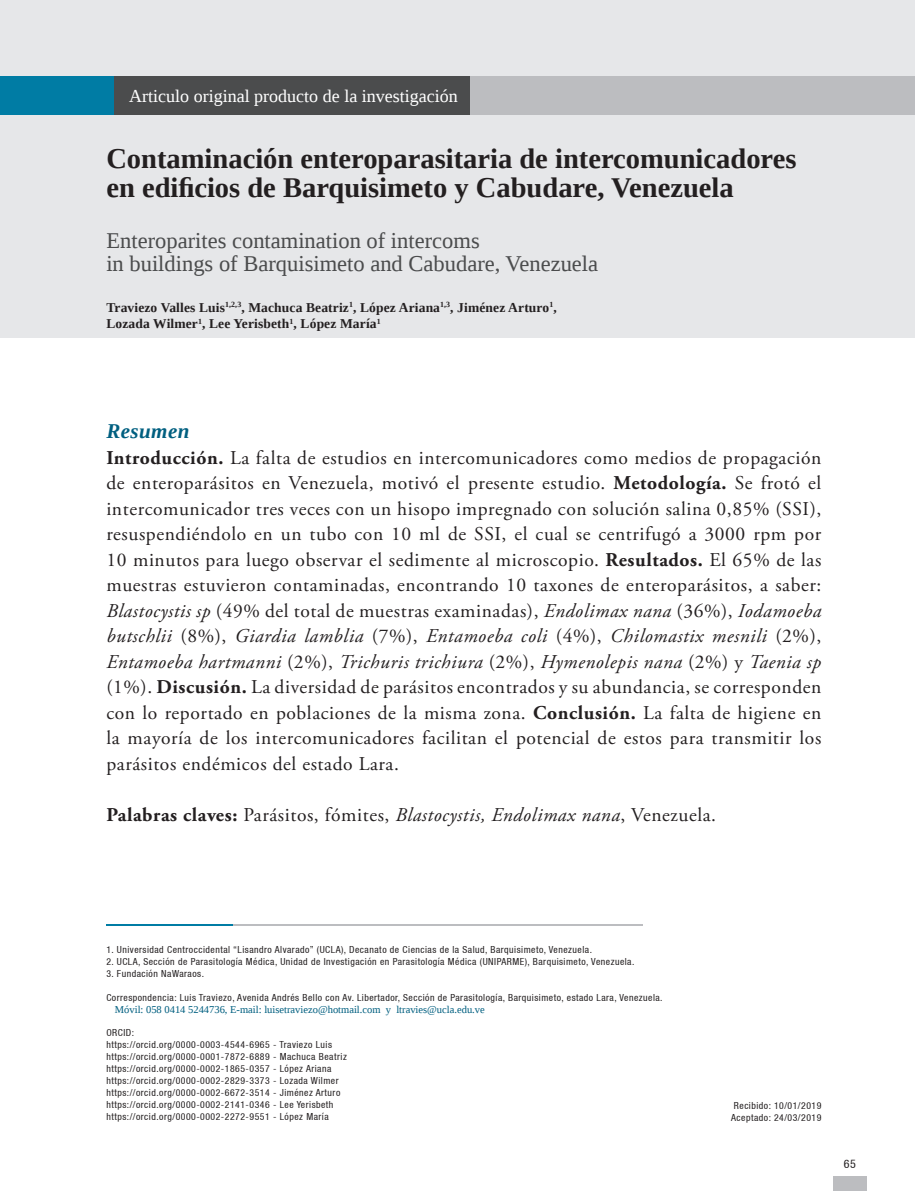
<style>
.page{position:relative;width:915px;height:1191px;background:#fff}
.page>*{position:absolute;margin:0;border:0;box-sizing:border-box;transform-origin:0 0}
.t1{font:700 28.5px "Liberation Serif";color:#231f20}
.t2{font:22.5px "Liberation Serif";color:#4b4c4d}
.t3{font:italic 700 21px "Liberation Serif";letter-spacing:.02em;color:#005f80}
.t4{font:19.5px/25.5px "Adobe Garamond Pro";letter-spacing:.03em;color:#231f20;text-align:justify}
.t5{font:18px "Liberation Serif";color:#fff}
.t6{font:700 13.5px "Liberation Serif";letter-spacing:.01em;color:#231f20}
.t7{font:condensed 12px "Helvetica 57";color:#231f20}
.t8{font:10.5px "Liberation Serif";color:#005f80}
.t9{font:condensed 9.75px "Helvetica 57";letter-spacing:.05em;color:#231f20}
.s1{font-weight:700}
.s2{font-style:italic}
</style>
<div class="page">
<div style="left:832px;top:1175px;width:34px;height:16px;background:#bcbdc0"></div>
<div style="left:0;top:0;width:914px;height:337px;background:#e6e7e9"></div>
<div style="left:251px;top:76px;width:663px;height:39px;background:#bcbdc0"></div>
<div style="left:105px;top:76px;width:364px;height:39px;background:#4b4c4d"></div>
<div style="left:0;top:76px;width:114px;height:39px;background:#007ca4"></div>
<hr style="left:106px;top:924px;width:128px;height:2px;background:#007ca4">
<hr style="left:234px;top:924px;width:408px;height:2px;background:#bcbdc0">
<p class="t5" style="left:129px;top:84px;width:330px">Articulo original producto de la investigación</p>
<p class="t1" style="left:106px;top:139px;width:691px">Contaminación enteroparasitaria de intercomunicadores</p>
<p class="t1" style="left:106px;top:168px;width:628px">en edificios de Barquisimeto y Cabudare, Venezuela</p>
<p class="t2" style="left:106px;top:226px;width:375px">Enteroparites contamination of intercoms</p>
<p class="t2" style="left:106px;top:249px;width:493px">in buildings of Barquisimeto and Cabudare, Venezuela</p>
<p class="t6" style="left:106px;top:298px;width:451px">Traviezo Valles Luis<sup>1,2,3</sup>, Machuca Beatriz<sup>1</sup>, López Ariana<sup>1,3</sup>, Jiménez Arturo<sup>1</sup>,</p>
<p class="t6" style="left:106px;top:314px;width:276px">Lozada Wilmer<sup>1</sup>, Lee Yerisbeth<sup>1</sup>, López María<sup>1</sup></p>
<p class="t3" style="left:106px;top:418px;width:85px">Resumen</p>
<p class="t4" style="left:106px;top:445px;width:716px"><span class="s1">Introducción.</span> La falta de estudios en intercomunicadores como medios de propagación de enteroparásitos en Venezuela, motivó el presente estudio. <span class="s1">Metodología.</span> Se frotó el intercomunicador tres veces con un hisopo impregnado con solución salina 0,85% (SSI), resuspendiéndolo en un tubo con 10 ml de SSI, el cual se centrifugó a 3000 rpm por 10 minutos para luego observar el sedimente al microscopio. <span class="s1">Resultados.</span> El 65% de las muestras estuvieron contaminadas, encontrando 10 taxones de enteroparásitos, a saber:<br><span class="s2">Blastocystis sp</span> (49% del total de muestras examinadas), <span class="s2">Endolimax nana</span> (36%), <span class="s2">Iodamoeba butschlii</span> (8%), <span class="s2">Giardia lamblia</span> (7%), <span class="s2">Entamoeba coli</span> (4%), <span class="s2">Chilomastix mesnili</span> (2%), <span class="s2">Entamoeba hartmanni</span> (2%), <span class="s2">Trichuris trichiura</span> (2%), <span class="s2">Hymenolepis nana</span> (2%) y <span class="s2">Taenia sp </span>(1%). <span class="s1">Discusión.</span> La diversidad de parásitos encontrados y su abundancia, se corresponden con lo reportado en poblaciones de la misma zona. <span class="s1">Conclusión.</span> La falta de higiene en la mayoría de los intercomunicadores facilitan el potencial de estos para transmitir los parásitos endémicos del estado Lara.</p>
<p class="t4" style="left:106px;top:802px;width:611px"><span class="s1">Palabras claves:</span> Parásitos, fómites, <span class="s2">Blastocystis, Endolimax nana</span>, Venezuela.</p>
<p class="t9" style="left:106px;top:944px;width:487px">1. Universidad Centroccidental “Lisandro Alvarado” (UCLA), Decanato de Ciencias de la Salud, Barquisimeto, Venezuela.</p>
<p class="t9" style="left:106px;top:956px;width:529px">2. UCLA, Sección de Parasitología Médica, Unidad de Investigación en Parasitología Médica (UNIPARME), Barquisimeto, Venezuela.</p>
<p class="t9" style="left:106px;top:968px;width:99px">3. Fundación NaWaraos.</p>
<p class="t9" style="left:106px;top:992px;width:557px">Correspondencia: Luis Traviezo, Avenida Andrés Bello con Av. Libertador, Sección de Parasitología, Barquisimeto, estado Lara, Venezuela.</p>
<p class="t8" style="left:115px;top:1003px;width:371px">Móvil: 058 0414 5244736, E-mail: luisetraviezo@hotmail.com y ltravies@ucla.edu.ve</p>
<p class="t9" style="left:106px;top:1027px;width:29px">ORCID:</p>
<p class="t9" style="left:106px;top:1039px;width:227px">https://orcid.org/0000-0003-4544-6965 - Traviezo Luis</p>
<p class="t9" style="left:106px;top:1051px;width:242px">https://orcid.org/0000-0001-7872-6889 - Machuca Beatriz</p>
<p class="t9" style="left:106px;top:1063px;width:226px">https://orcid.org/0000-0002-1865-0357 - López Ariana</p>
<p class="t9" style="left:106px;top:1075px;width:233px">https://orcid.org/0000-0002-2829-3373 - Lozada Wilmer</p>
<p class="t9" style="left:106px;top:1087px;width:235px">https://orcid.org/0000-0002-6672-3514 - Jiménez Arturo</p>
<p class="t9" style="left:106px;top:1099px;width:228px">https://orcid.org/0000-0002-2141-0346 - Lee Yerisbeth</p>
<p class="t9" style="left:106px;top:1111px;width:224px">https://orcid.org/0000-0002-2272-9551 - López María</p>
<p class="t9" style="left:733px;top:1099px;width:89px">Recibido: 10/01/2019</p>
<p class="t9" style="left:731px;top:1111px;width:92px">Aceptado: 24/03/2019</p>
<p class="t7" style="left:843px;top:1156px;width:14px">65</p>
</div>
